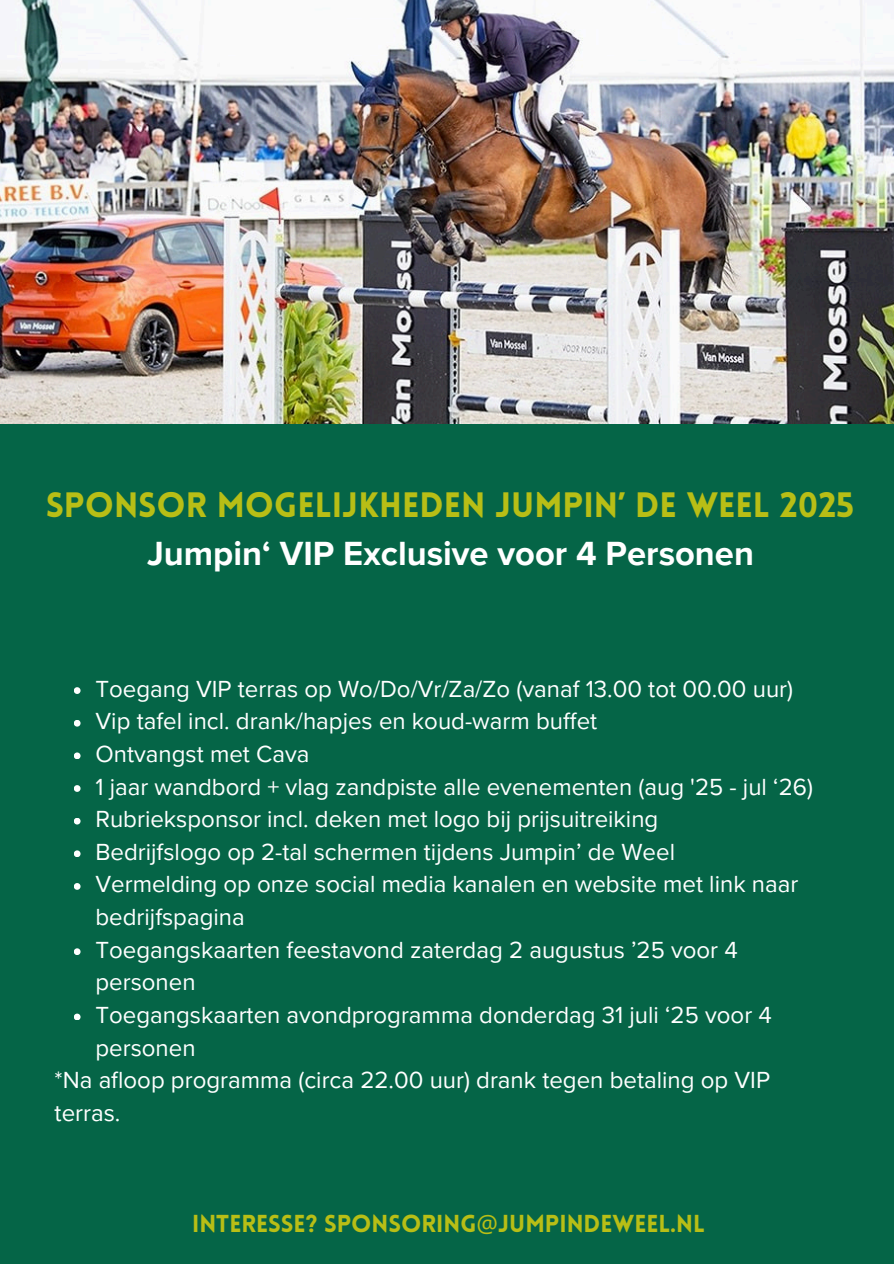
<style>
.page{position:relative;width:894px;height:1264px;background:#fff}
.page>*{position:absolute;margin:0;border:0;box-sizing:border-box;transform-origin:0 0}
.t1{font:900 34.5px/48.3px "Lovelo";color:#b8be16;text-align:center}
.t2{font:24px/32.7px "Proxima Nova";color:#fff}
.t3{font:900 24px "Lovelo";color:#b8be16}
.s1{font-family:"Proxima Nova";font-weight:700;color:#fff}
.s2{font-family:"Noto Sans";font-weight:400}
</style>
<div class="page">
<div style="left:0;top:0;width:893px;height:1263px;background:#056547"></div>
<img style="left:0;top:0;width:893px;height:423px">
<svg style="left:74px;top:687px;width:6px;height:7px"></svg>
<svg style="left:74px;top:720px;width:6px;height:6px"></svg>
<svg style="left:74px;top:752px;width:6px;height:7px"></svg>
<svg style="left:74px;top:785px;width:6px;height:6px"></svg>
<svg style="left:74px;top:818px;width:6px;height:6px"></svg>
<svg style="left:74px;top:850px;width:6px;height:7px"></svg>
<svg style="left:74px;top:883px;width:6px;height:6px"></svg>
<svg style="left:74px;top:948px;width:6px;height:7px"></svg>
<svg style="left:74px;top:1013px;width:6px;height:7px"></svg>
<p class="t1" style="left:46px;top:484px;width:810px">SPONSOR MOGELIJKHEDEN JUMPIN’ DE WEEL 2025<br><span class="s1">Jumpin‘ VIP Exclusive voor 4 Personen</span></p>
<h1 class="t2" style="left:95px;top:672px;width:718px">Toegang VIP terras op Wo/Do/Vr/Za/Zo (vanaf 13.00 tot 00.00 uur)<br>Vip tafel incl. drank/hapjes en koud-warm buffet<br>Ontvangst met Cava<br>1 jaar wandbord + vlag zandpiste alle evenementen (aug '25 - jul ‘26)<br>Rubrieksponsor incl. deken met logo bij prijsuitreiking<br>Bedrijfslogo op 2-tal schermen tijdens Jumpin’ de Weel<br>Vermelding op onze social media kanalen en website met link naar bedrijfspagina<br>Toegangskaarten feestavond zaterdag 2 augustus ’25 voor 4 personen<br>Toegangskaarten avondprogramma donderdag 31 juli ‘25 voor 4 personen</h1>
<p class="t2" style="left:55px;top:1064px;width:716px">*Na afloop programma (circa 22.00 uur) drank tegen betaling op VIP terras.</p>
<p class="t3" style="left:192px;top:1213px;width:514px">INTERESSE? SPONSORING<span class="s2">@</span>JUMPINDEWEEL.NL</p>
</div>
